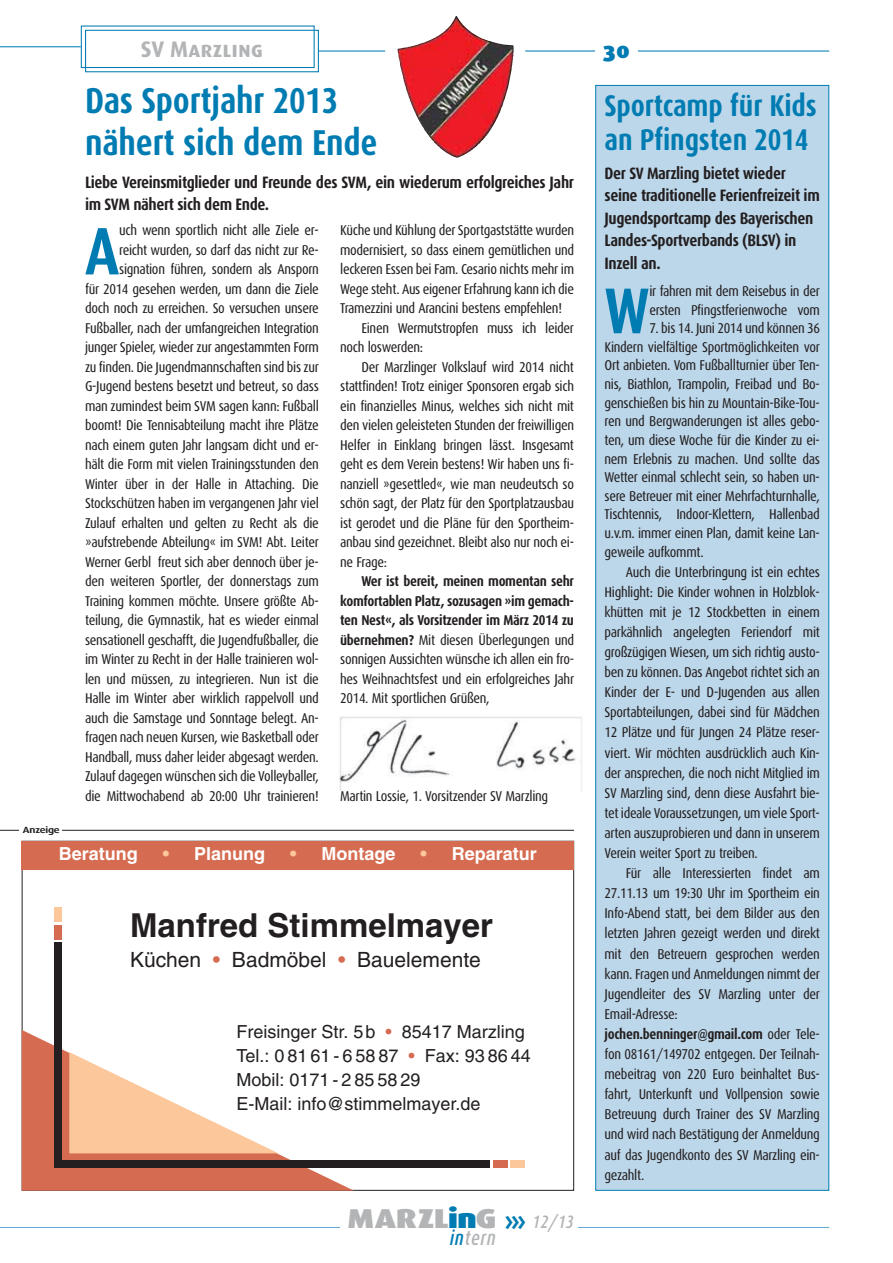
<style>
.page{position:relative;width:893px;height:1263px;background:#fff}
.page>*{position:absolute;margin:0;border:0;box-sizing:border-box;transform-origin:0 0}
.t1{font:700 67.2px "Dax Condensed";color:#007cb2}
.t2{font:700 64.8px "Dax Condensed";color:#007cb2}
.t3{font:700 36px/42px "Dax Condensed";letter-spacing:-.005em;color:#007cb2}
.t4{font:700 33px "Helvetica";color:#231f20}
.t5{font:700 30px/34.5px "Dax Condensed";letter-spacing:-.005em;color:#007cb2}
.t6{font:900 27.3px "Dax Wide";letter-spacing:-.015em;color:#b2b4b6}
.t7{font:22.5px "Dax Bold Caps";color:#b2b4b6}
.t8{font:22.5px "Dax Black Caps";color:#007cb2}
.t9{font:21px "Helvetica";color:#231f20}
.t10{font:italic 500 20.7px "Dax Condensed";letter-spacing:.045em;color:#b2b4b6;scale:.91 1}
.t11{font:18px/24px "Helvetica";color:#231f20}
.t12{font:700 18px "Helvetica";color:#fff}
.t13{font:700 16.5px/22.5px "Dax Condensed";letter-spacing:-.025em;color:#231f20}
.t14{font:14.25px/19.5px "Dax Condensed";letter-spacing:-.025em;color:#231f20;text-align:justify}
.t15{font:700 9px "Dax Wide";letter-spacing:-.02em;color:#231f20}
.s1{font-weight:700}
.s2{color:#fcc79a}
.s3{color:#d56c51}
.s4{color:#007cb2}
.s5{font-weight:700;font-size:28.5px;color:#007cb2}
.s6{font-family:"Dax Condensed";font-weight:500;font-style:italic;font-size:18px}
</style>
<div class="page">
<img style="left:340px;top:717px;width:242px;height:74px">
<div style="left:81px;top:26px;width:234px;height:42px;border:1px solid #007cb2"></div>
<hr style="left:0;top:46px;width:81px;height:1px;background:#007cb2">
<div style="left:85px;top:30px;width:234px;height:42px;border:1px solid #007cb2"></div>
<hr style="left:525px;top:50px;width:304px;height:2px;background:#007cb2">
<hr style="left:319px;top:50px;width:66px;height:2px;background:#007cb2">
<div style="left:595px;top:30px;width:43px;height:42px;background:#fff"></div>
<hr style="left:0;top:1227px;width:829px;height:1px;background:#67add3">
<div style="left:340px;top:1221px;width:234px;height:18px;background:#fff"></div>
<div style="left:528px;top:1214px;width:50px;height:25px;background:#fff"></div>
<hr style="left:0;top:830px;width:574px;height:1px;background:#231f20">
<div style="left:19px;top:826px;width:42px;height:10px;background:#fff"></div>
<div style="left:22px;top:842px;width:552px;height:28px;background:#d56c51"></div>
<svg style="left:22px;top:1030px;width:332px;height:161px"></svg>
<svg style="left:69px;top:1052px;width:210px;height:101px"></svg>
<div style="left:55px;top:942px;width:7px;height:226px;background:#231f20"></div>
<div style="left:55px;top:924px;width:7px;height:15px;background:#d56c51"></div>
<div style="left:55px;top:907px;width:7px;height:15px;background:#fcc79a"></div>
<div style="left:493px;top:1160px;width:15px;height:7px;background:#d56c51"></div>
<div style="left:511px;top:1160px;width:14px;height:7px;background:#fcc79a"></div>
<div style="left:55px;top:1160px;width:435px;height:7px;background:#231f20"></div>
<div style="left:596px;top:86px;width:232px;height:1104px;background:#bdd7ea"></div>
<div style="left:595px;top:85px;width:234px;height:1106px;border:1px solid #007cb2"></div>
<img style="left:445px;top:16px;width:69px;height:142px">
<h3 class="t7" style="left:141px;top:36px;width:124px">SV Marzling</h3>
<h3 class="t8" style="left:603px;top:37px;width:28px">30</h3>
<p class="t15" style="left:23px;top:824px;width:38px">Anzeige</p>
<h3 class="t3" style="left:85px;top:81px;width:294px">Das Sportjahr 2013 nähert sich dem Ende</h3>
<p class="t13" style="left:85px;top:171px;width:490px">Liebe Vereinsmitglieder und Freunde des SVM, ein wiederum erfolgreiches Jahr im SVM nähert sich dem Ende.</p>
<p class="t14" style="left:340px;top:221px;width:235px">Küche und Kühlung der Sportgaststätte wurden</p>
<p class="t14" style="left:340px;top:241px;width:235px">modernisiert, so dass einem gemütlichen und</p>
<p class="t14" style="left:340px;top:260px;width:235px">leckeren Essen bei Fam. Cesario nichts mehr im</p>
<p class="t14" style="left:340px;top:280px;width:235px">Wege steht. Aus eigener Erfahrung kann ich die</p>
<p class="t14" style="left:340px;top:299px;width:224px">Tramezzini und Arancini bestens empfehlen!</p>
<p class="t14" style="left:361px;top:319px;width:214px">Einen Wermutstropfen muss ich leider</p>
<p class="t14" style="left:340px;top:338px;width:84px">noch loswerden:</p>
<p class="t14" style="left:361px;top:358px;width:214px">Der Marzlinger Volkslauf wird 2014 nicht</p>
<p class="t14" style="left:340px;top:377px;width:235px">stattfinden! Trotz einiger Sponsoren ergab sich</p>
<p class="t14" style="left:340px;top:397px;width:235px">ein finanzielles Minus, welches sich nicht mit</p>
<p class="t14" style="left:340px;top:416px;width:235px">den vielen geleisteten Stunden der freiwilligen</p>
<p class="t14" style="left:340px;top:436px;width:235px">Helfer in Einklang bringen lässt. Insgesamt</p>
<p class="t14" style="left:340px;top:455px;width:235px">geht es dem Verein bestens! Wir haben uns fi-</p>
<p class="t14" style="left:340px;top:475px;width:235px">nanziell »gesettled«, wie man neudeutsch so</p>
<p class="t14" style="left:340px;top:494px;width:235px">schön sagt, der Platz für den Sportplatzausbau</p>
<p class="t14" style="left:340px;top:514px;width:235px">ist gerodet und die Pläne für den Sportheim-</p>
<p class="t14" style="left:340px;top:533px;width:235px">anbau sind gezeichnet. Bleibt also nur noch ei-</p>
<p class="t14" style="left:340px;top:553px;width:48px">ne Frage:</p>
<p class="t14" style="left:340px;top:572px;width:235px;text-indent:21px"><span class="s1">Wer ist bereit, meinen momentan sehr komfortablen Platz, sozusagen »im gemach&shy;ten Nest«, als Vorsitzender im März 2014 zu übernehmen?</span> Mit diesen Überlegungen und sonnigen Aussichten wünsche ich allen ein fro&shy;hes Weihnachtsfest und ein erfolgreiches Jahr 2014. Mit sportlichen Grüßen,</p>
<p class="t14" style="left:85px;top:221px;width:235px;text-align:right">uch wenn sportlich nicht alle Ziele er-<br>reicht wurden, so darf das nicht zur Re&shy;signation führen, sondern als Ansporn<br>für 2014 gesehen werden, um dann die Ziele doch noch zu erreichen. So versuchen unsere Fußballer, nach der umfangreichen Integration junger Spieler, wieder zur angestammten Form zu finden. Die Jugendmannschaften sind bis zur G-Jugend bestens besetzt und betreut, so dass man zumindest beim SVM sagen kann: Fußball boomt! Die Tennisabteilung macht ihre Plätze nach einem guten Jahr langsam dicht und er&shy;hält die Form mit vielen Trainingsstunden den Winter über in der Halle in Attaching. Die Stockschützen haben im vergangenen Jahr viel Zulauf erhalten und gelten zu Recht als die »aufstrebende Abteilung« im SVM! Abt. Leiter Werner Gerbl freut sich aber dennoch über je&shy;den weiteren Sportler, der donnerstags zum Training kommen möchte. Unsere größte Ab&shy;teilung, die Gymnastik, hat es wieder einmal sensationell geschafft, die Jugendfußballer, die im Winter zu Recht in der Halle trainieren wol&shy;len und müssen, zu integrieren. Nun ist die Halle im Winter aber wirklich rappelvoll und auch die Samstage und Sonntage belegt. An&shy;fragen nach neuen Kursen, wie Basketball oder Handball, muss daher leider abgesagt werden.<br>Zulauf dagegen wünschen sich die Volleyballer, die Mittwochabend ab 20:00 Uhr trainieren!</p>
<h1 class="t1" style="left:85px;top:217px;width:36px">A</h1>
<p class="t14" style="left:340px;top:787px;width:210px">Martin Lossie, 1. Vorsitzender SV Marzling</p>
<p class="t12" style="left:59px;top:847px;width:80px">Beratung</p>
<p class="t12" style="left:163px;top:847px;width:104px"><span class="s2">•</span> Planung</p>
<p class="t12" style="left:290px;top:847px;width:107px"><span class="s2">•</span> Montage</p>
<p class="t12" style="left:421px;top:847px;width:118px"><span class="s2">•</span> Reparatur</p>
<h3 class="t4" style="left:130px;top:912px;width:365px">Manfred Stimmelmayer</h3>
<h3 class="t9" style="left:130px;top:952px;width:352px">Küchen <span class="s3">•</span> Badmöbel <span class="s3">•</span> Bauelemente</h3>
<p class="t11" style="left:236px;top:1022px;width:296px">Freisinger Str. 5 b <span class="s3">•</span> 85417 Marzling<br>Tel.: 0 81 61 - 6 58 87 <span class="s3">•</span> Fax: 93 86 44<br>Mobil: 0171 - 2 85 58 29<br>E-Mail: info@stimmelmayer.de</p>
<h3 class="t6" style="left:348px;top:1209px;width:227px">MARZL<span class="s4">in</span>G <span class="s5">›››</span> <span class="s6">12/13</span></h3>
<h3 class="t10" style="left:450px;top:1226px;width:52px"><span class="s4">in</span>tern</h3>
<h3 class="t5" style="left:605px;top:89px;width:214px">Sportcamp für Kids an Pfingsten 2014</h3>
<p class="t13" style="left:605px;top:163px;width:217px">Der SV Marzling bietet wieder seine traditionelle Ferienfreizeit im<br>Jugendsportcamp des Bayerischen<br>Landes-Sportverbands (BLSV) in<br>Inzell an.</p>
<h2 class="t2" style="left:605px;top:278px;width:46px">W</h2>
<p class="t14" style="left:649px;top:282px;width:172px;line-height:18.6px">ir fahren mit dem Reisebus in der ersten Pfingstferienwoche vom</p>
<p class="t14" style="left:605px;top:320px;width:217px;line-height:18.6px;text-indent:45px">7. bis 14. Juni 2014 und können 36<br>Kindern vielfältige Sportmöglichkeiten vor Ort anbieten. Vom Fußballturnier über Ten&shy;nis, Biathlon, Trampolin, Freibad und Bo&shy;genschießen bis hin zu Mountain-Bike-Tou&shy;ren und Bergwanderungen ist alles gebo&shy;ten, um diese Woche für die Kinder zu ei&shy;nem Erlebnis zu machen. Und sollte das Wetter einmal schlecht sein, so haben un&shy;sere Betreuer mit einer Mehrfachturnhalle, Tischtennis, Indoor-Klettern, Hallenbad u.v.m. immer einen Plan, damit keine Lan&shy;geweile aufkommt.</p>
<p class="t14" style="left:605px;top:562px;width:217px;line-height:20.1px;text-indent:21px">Auch die Unterbringung ist ein echtes Highlight: Die Kinder wohnen in Holzblok&shy;khütten mit je 12 Stockbetten in einem parkähnlich angelegten Feriendorf mit großzügigen Wiesen, um sich richtig austo&shy;ben zu können. Das Angebot richtet sich an Kinder der E- und D-Jugenden aus allen Sportabteilungen, dabei sind für Mädchen 12 Plätze und für Jungen 24 Plätze reser&shy;viert. Wir möchten ausdrücklich auch Kin&shy;der ansprechen, die noch nicht Mitglied im SV Marzling sind, denn diese Ausfahrt bie&shy;tet ideale Voraussetzungen, um viele Sport&shy;arten auszuprobieren und dann in unserem Verein weiter Sport zu treiben.</p>
<p class="t14" style="left:605px;top:864px;width:217px;line-height:20.1px;text-align:left;text-indent:21px">Für alle Interessierten findet am 27.11.13 um 19:30 Uhr im Sportheim ein Info-Abend statt, bei dem Bilder aus den letzten Jahren gezeigt werden und direkt mit den Betreuern gesprochen werden kann. Fragen und Anmeldungen nimmt der Jugendleiter des SV Marzling unter der Email-Adresse: <span class="s1">jochen.benninger@gmail.com</span> oder Tele&shy;fon 08161/149702 entgegen. Der Teilnah&shy;mebeitrag von 220 Euro beinhaltet Bus&shy;fahrt, Unterkunft und Vollpension sowie Betreuung durch Trainer des SV Marzling und wird nach Bestätigung der Anmeldung auf das Jugendkonto des SV Marzling ein&shy;gezahlt.</p>
</div>
